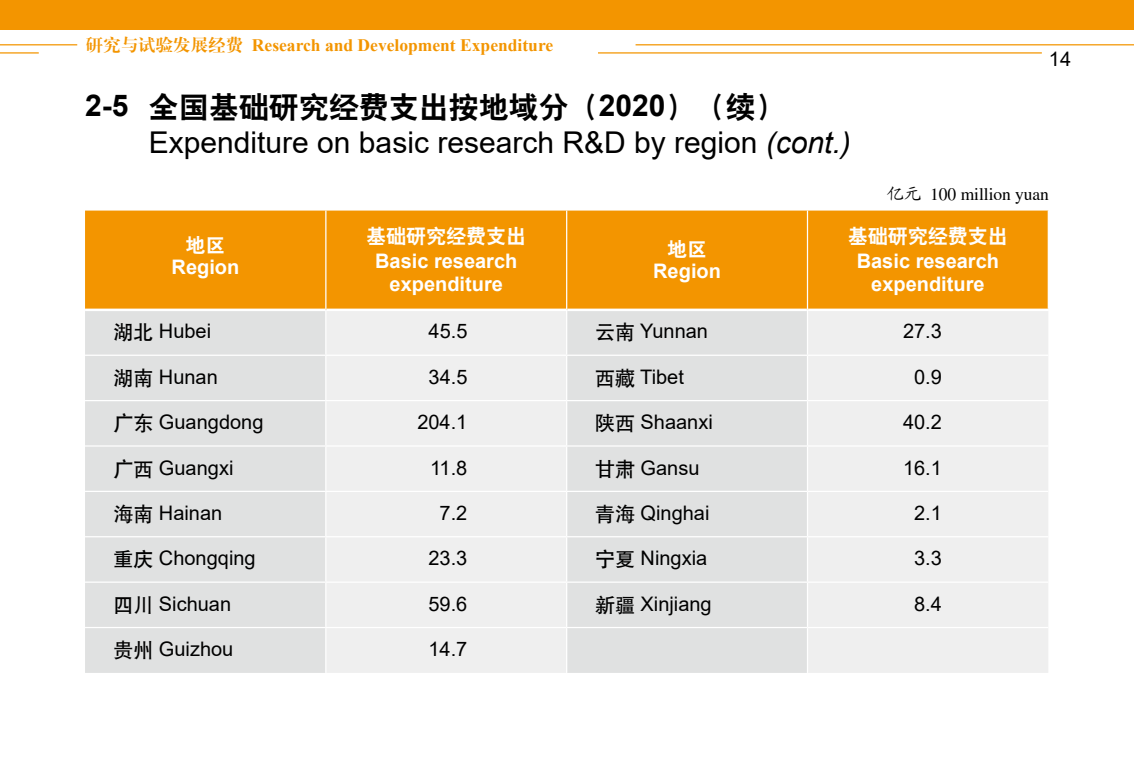
<style>
.page{position:relative;width:1134px;height:780px;background:#fff}
.page>*{position:absolute;margin:0;border:0;box-sizing:border-box;transform-origin:0 0}
.t1{font:30px "Arial";color:#000}
.t2{font:30px "H Yb 2 gj";color:#000}
.t3{font:20px "Arial";color:#000}
.t4{font:700 20px/22.5px "Arial";color:#fff;text-align:center}
.t5{font:20px "H Yb 2 gj";color:#fff}
.t6{font:700 17.5px "Times New Roman";color:#f39500}
.t7{font:17.5px "Times";letter-spacing:-.005em;color:#000}
.s1{font-family:"H Ya 4 gj";font-weight:400}
.s2{font-family:"Arial";font-weight:700}
.s3{font-style:italic}
.s4{font-family:"Kai Ti GB2312"}
.s5{font-family:"H Yb 1 gj"}
</style>
<div class="page">
<hr style="left:0;top:52px;width:39px;height:2px;background:#f39500">
<hr style="left:0;top:44px;width:77px;height:1px;background:#f39500">
<hr style="left:598px;top:52px;width:444px;height:2px;background:#f39500">
<hr style="left:635px;top:44px;width:499px;height:1px;background:#f39500">
<div style="left:0;top:0;width:1134px;height:30px;background:#f39500"></div>
<div style="left:85px;top:210px;width:963px;height:98px;background:#f39500"></div>
<div style="left:85px;top:311px;width:240px;height:43px;background:#e0e1e1"></div>
<svg style="left:327px;top:311px;width:721px;height:43px;fill:#efefef"></svg>
<div style="left:85px;top:356px;width:240px;height:317px;background:#e0e1e1"></div>
<svg style="left:327px;top:356px;width:721px;height:317px;fill:#efefef"></svg>
<hr style="left:325px;top:210px;width:1px;height:100px;background:#fff">
<hr style="left:566px;top:210px;width:1px;height:100px;background:#fff">
<hr style="left:807px;top:210px;width:1px;height:100px;background:#fff">
<hr style="left:566px;top:310px;width:1px;height:44px;background:#fff">
<hr style="left:807px;top:310px;width:1px;height:44px;background:#fff">
<hr style="left:566px;top:356px;width:1px;height:44px;background:#fff">
<hr style="left:807px;top:356px;width:1px;height:44px;background:#fff">
<hr style="left:85px;top:400px;width:241px;height:1px;background:#fff">
<hr style="left:326px;top:400px;width:241px;height:1px;background:#fff">
<hr style="left:567px;top:400px;width:240px;height:1px;background:#fff">
<hr style="left:566px;top:401px;width:1px;height:44px;background:#fff">
<hr style="left:807px;top:400px;width:241px;height:1px;background:#fff">
<hr style="left:807px;top:401px;width:1px;height:44px;background:#fff">
<hr style="left:85px;top:445px;width:241px;height:1px;background:#fff">
<hr style="left:326px;top:445px;width:241px;height:1px;background:#fff">
<hr style="left:567px;top:445px;width:240px;height:1px;background:#fff">
<hr style="left:566px;top:446px;width:1px;height:44px;background:#fff">
<hr style="left:807px;top:445px;width:241px;height:1px;background:#fff">
<hr style="left:807px;top:446px;width:1px;height:44px;background:#fff">
<hr style="left:85px;top:490px;width:241px;height:2px;background:#fff">
<hr style="left:326px;top:490px;width:241px;height:2px;background:#fff">
<hr style="left:567px;top:490px;width:240px;height:2px;background:#fff">
<hr style="left:566px;top:492px;width:1px;height:44px;background:#fff">
<hr style="left:807px;top:490px;width:241px;height:2px;background:#fff">
<hr style="left:807px;top:492px;width:1px;height:44px;background:#fff">
<hr style="left:85px;top:536px;width:241px;height:1px;background:#fff">
<hr style="left:326px;top:536px;width:241px;height:1px;background:#fff">
<hr style="left:567px;top:536px;width:240px;height:1px;background:#fff">
<hr style="left:566px;top:537px;width:1px;height:44px;background:#fff">
<hr style="left:807px;top:536px;width:241px;height:1px;background:#fff">
<hr style="left:807px;top:537px;width:1px;height:44px;background:#fff">
<hr style="left:85px;top:581px;width:241px;height:1px;background:#fff">
<hr style="left:326px;top:581px;width:241px;height:1px;background:#fff">
<hr style="left:567px;top:581px;width:240px;height:1px;background:#fff">
<hr style="left:566px;top:582px;width:1px;height:45px;background:#fff">
<hr style="left:807px;top:581px;width:241px;height:1px;background:#fff">
<hr style="left:807px;top:582px;width:1px;height:45px;background:#fff">
<hr style="left:85px;top:627px;width:241px;height:1px;background:#fff">
<hr style="left:326px;top:627px;width:241px;height:1px;background:#fff">
<hr style="left:567px;top:627px;width:240px;height:1px;background:#fff">
<hr style="left:566px;top:628px;width:1px;height:45px;background:#fff">
<hr style="left:807px;top:627px;width:241px;height:1px;background:#fff">
<hr style="left:807px;top:628px;width:1px;height:45px;background:#fff">
<p class="t6" style="left:86px;top:32px;width:469px"><span class="s1">研究与试验发展经费</span> Research and Development Expenditure</p>
<h1 class="t2" style="left:85px;top:92px;width:702px"><span class="s2">2-5</span> 全国基础研究经费支出按地域分（<span class="s2">2020</span>）（续）</h1>
<h1 class="t1" style="left:149px;top:122px;width:703px">Expenditure on basic research R&amp;D by region <span class="s3">(cont.)</span></h1>
<p class="t3" style="left:1049px;top:45px;width:24px">14</p>
<p class="t7" style="left:887px;top:184px;width:164px"><span class="s4">亿元</span> 100 million yuan</p>
<p class="t5" style="left:185px;top:235px;width:41px">地区</p>
<p class="t4" style="left:172px;top:256px;width:69px">Region</p>
<p class="t5" style="left:366px;top:226px;width:161px">基础研究经费支出</p>
<p class="t4" style="left:375px;top:250px;width:144px">Basic research expenditure</p>
<p class="t5" style="left:667px;top:239px;width:41px">地区</p>
<p class="t4" style="left:653px;top:259px;width:69px">Region</p>
<p class="t5" style="left:848px;top:226px;width:161px">基础研究经费支出</p>
<p class="t4" style="left:857px;top:250px;width:144px">Basic research expenditure</p>
<p class="t3" style="left:113px;top:317px;width:99px"><span class="s5">湖北</span> Hubei</p>
<p class="t3" style="left:428px;top:317px;width:40px">45.5</p>
<p class="t3" style="left:595px;top:317px;width:115px"><span class="s5">云南</span> Yunnan</p>
<p class="t3" style="left:903px;top:317px;width:40px">27.3</p>
<p class="t3" style="left:113px;top:363px;width:106px"><span class="s5">湖南</span> Hunan</p>
<p class="t3" style="left:428px;top:363px;width:40px">34.5</p>
<p class="t3" style="left:595px;top:363px;width:90px"><span class="s5">西藏</span> Tibet</p>
<p class="t3" style="left:914px;top:363px;width:29px">0.9</p>
<p class="t3" style="left:113px;top:408px;width:152px"><span class="s5">广东</span> Guangdong</p>
<p class="t3" style="left:417px;top:408px;width:52px">204.1</p>
<p class="t3" style="left:595px;top:408px;width:119px"><span class="s5">陕西</span> Shaanxi</p>
<p class="t3" style="left:903px;top:408px;width:40px">40.2</p>
<p class="t3" style="left:113px;top:454px;width:122px"><span class="s5">广西</span> Guangxi</p>
<p class="t3" style="left:430px;top:454px;width:39px">11.8</p>
<p class="t3" style="left:595px;top:454px;width:106px"><span class="s5">甘肃</span> Gansu</p>
<p class="t3" style="left:903px;top:454px;width:40px">16.1</p>
<p class="t3" style="left:113px;top:499px;width:110px"><span class="s5">海南</span> Hainan</p>
<p class="t3" style="left:440px;top:499px;width:29px">7.2</p>
<p class="t3" style="left:595px;top:499px;width:116px"><span class="s5">青海</span> Qinghai</p>
<p class="t3" style="left:914px;top:499px;width:29px">2.1</p>
<p class="t3" style="left:113px;top:544px;width:144px"><span class="s5">重庆</span> Chongqing</p>
<p class="t3" style="left:428px;top:544px;width:40px">23.3</p>
<p class="t3" style="left:595px;top:544px;width:114px"><span class="s5">宁夏</span> Ningxia</p>
<p class="t3" style="left:914px;top:544px;width:29px">3.3</p>
<p class="t3" style="left:113px;top:590px;width:119px"><span class="s5">四川</span> Sichuan</p>
<p class="t3" style="left:428px;top:590px;width:40px">59.6</p>
<p class="t3" style="left:595px;top:590px;width:118px"><span class="s5">新疆</span> Xinjiang</p>
<p class="t3" style="left:914px;top:590px;width:29px">8.4</p>
<p class="t3" style="left:113px;top:635px;width:122px"><span class="s5">贵州</span> Guizhou</p>
<p class="t3" style="left:428px;top:635px;width:40px">14.7</p>
</div>
